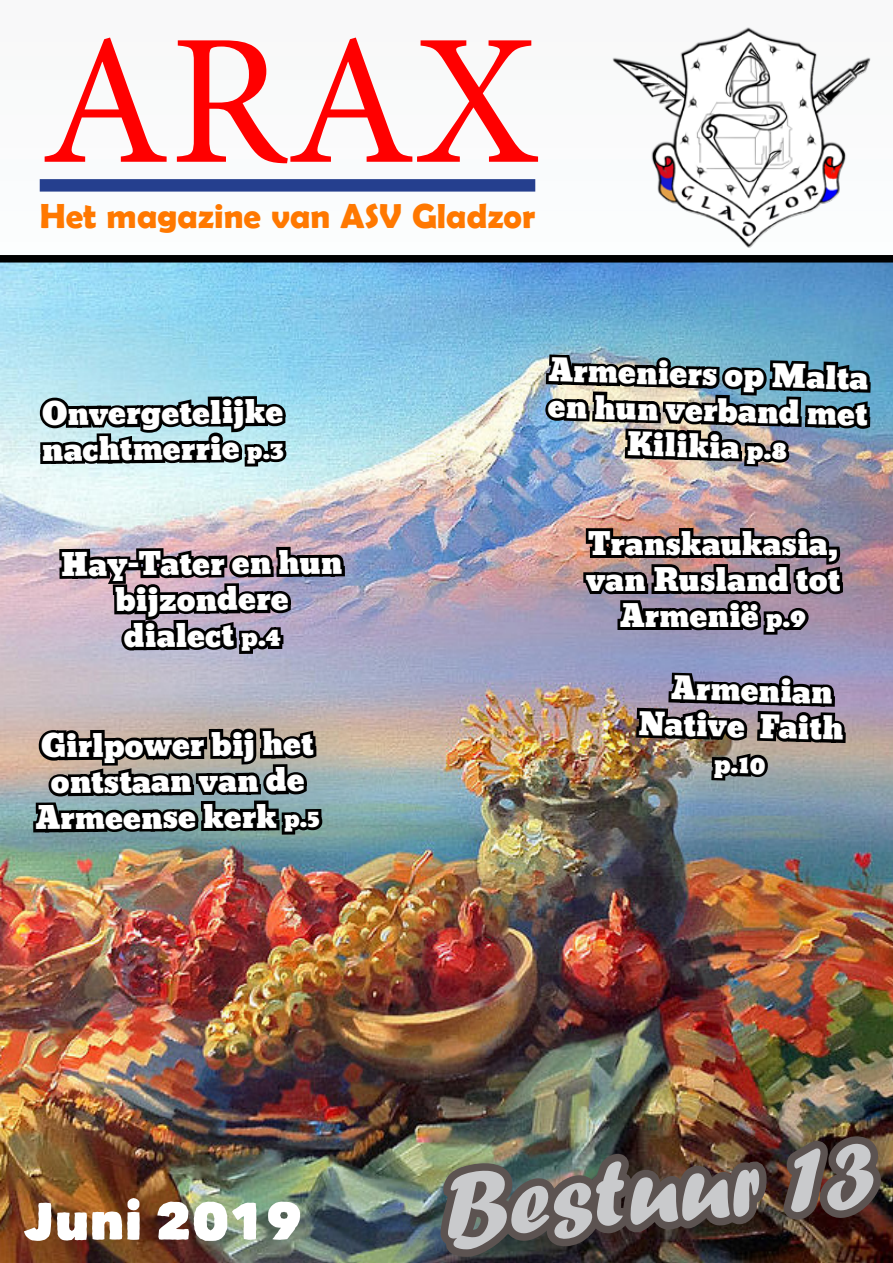
<style>
.page{position:relative;width:893px;height:1263px;background:#fff}
.page>*{position:absolute;margin:0;border:0;box-sizing:border-box;transform-origin:0 0}
.t1{font:186.75px "Minion Pro";color:#f00}
.t2{font:97.5px "Forte";color:#c9cacc}
.t3{font:52.5px "Matiz";color:#fff}
.t4{font:700 34.8px "Berlin Sans FB Demi";color:#ff7800}
.t5{font:30px/36px "Bevan";color:#fff}
.t6{font:24px "Bevan";color:#fff}
.s1{font-size:24px}
</style>
<div class="page">
<img style="left:0;top:262px;width:893px;height:1001px">
<div style="left:40px;top:179px;width:495px;height:13px;background:#253f8e"></div>
<img style="left:431px;top:27px;width:461px;height:1236px">
<img style="left:30px;top:179px;width:318px;height:1084px">
<p class="t1" style="left:41px;top:-23px;width:498px">ARAX</p>
<p class="t4" style="left:40px;top:195px;width:497px">Het magazine van ASV Gladzor</p>
<p class="t5" style="left:42px;top:395px;width:243px">Onvergetelijke nachtmerrie</p>
<p class="t5" style="left:61px;top:546px;width:284px">Hay-Tater en hun</p>
<p class="t5" style="left:116px;top:582px;width:175px">bijzondere dialect <span class="s1">p.4</span></p>
<p class="t5" style="left:41px;top:727px;width:275px">Girlpower bij het</p>
<p class="t5" style="left:51px;top:764px;width:256px">ontstaan van de</p>
<p class="t5" style="left:36px;top:800px;width:243px">Armeense kerk</p>
<p class="t5" style="left:549px;top:354px;width:322px;text-align:center;rotate:1deg">Armeniers op Malta en hun verband met<br>Kilikia <span class="s1">p.8</span></p>
<p class="t5" style="left:586px;top:526px;width:256px;text-align:center">Transkaukasia, van Rusland tot<br>Armenië <span class="s1">p.9</span></p>
<p class="t5" style="left:639px;top:671px;width:207px;text-indent:33px;rotate:1deg">Armenian<br>Native Faith</p>
<p class="t6" style="left:714px;top:745px;width:53px;rotate:1deg">p.10</p>
<p class="t3" style="left:25px;top:1189px;width:279px">Juni 2019</p>
<p class="t2" style="left:440px;top:1149px;width:434px;rotate:-4deg">Bestuur 13</p>
</div>
